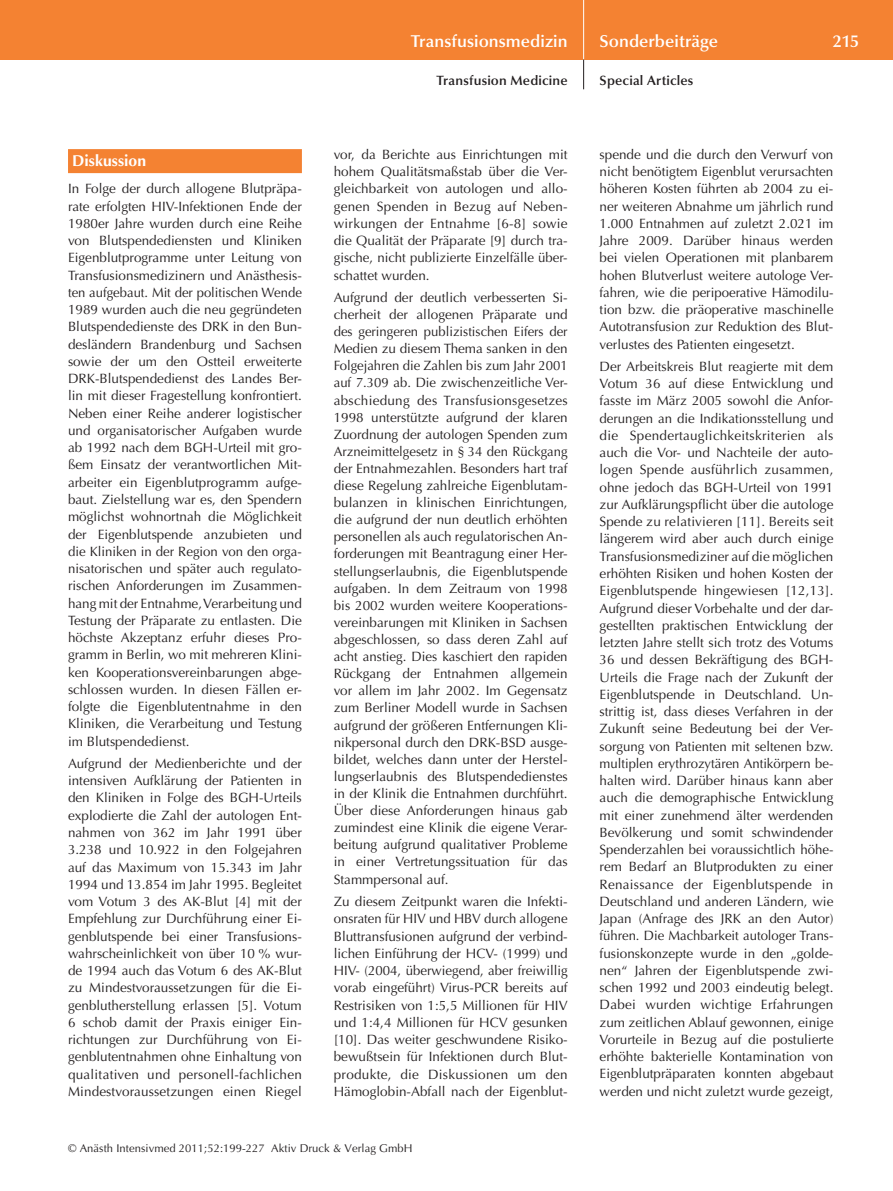
<style>
.page{position:relative;width:893px;height:1191px;background:#fff}
.page>*{position:absolute;margin:0;border:0;box-sizing:border-box;transform-origin:0 0}
.t1{font:600 17.25px "Optima";letter-spacing:.005em;color:#fff}
.t2{font:700 15.75px "Optima";color:#fff}
.t3{font:13.5px/17.2px "Optima";color:#231f20}
.t4{font:600 13.5px "Optima";letter-spacing:.015em;color:#231f20}
.t5{font:11.25px "Optima";letter-spacing:.005em;color:#231f20}
</style>
<div class="page">
<div style="left:0;top:0;width:893px;height:60px;background:#f48232"></div>
<hr style="left:583px;top:0;width:1px;height:60px;background:#fff">
<svg style="left:583px;top:60px;width:1px;height:29px"></svg>
<div style="left:68px;top:149px;width:234px;height:24px;background:#f48232"></div>
<p class="t2" style="left:72px;top:152px;width:75px">Diskussion</p>
<p class="t3" style="left:68px;top:180px;width:235px">In Folge der durch allogene Blutpräpa&shy;rate erfolgten HIV-Infektionen Ende der 1980er Jahre wurden durch eine Reihe von Blutspendediensten und Kliniken Eigenblutprogramme unter Leitung von Transfusionsmedizinern und Anästhesis&shy;ten aufgebaut. Mit der politischen Wende 1989 wurden auch die neu gegründeten Blutspendedienste des DRK in den Bun&shy;desländern Brandenburg und Sachsen sowie der um den Ostteil erweiterte DRK-Blutspendedienst des Landes Ber&shy;lin mit dieser Fragestellung konfrontiert.<br>Neben einer Reihe anderer logistischer und organisatorischer Aufgaben wurde ab 1992 nach dem BGH-Urteil mit gro-‑ ßem Einsatz der verantwortlichen Mit-‑ arbeiter ein Eigenblutprogramm aufge-‑ baut. Zielstellung war es, den Spendern möglichst wohnortnah die Möglichkeit der Eigenblutspende anzubieten und die Kliniken in der Region von den orga&shy;nisatorischen und später auch regulato-‑ rischen Anforderungen im Zusammen&shy;hang mit der Entnahme, Verarbeitung und Testung der Präparate zu entlasten. Die höchste Akzeptanz erfuhr dieses Pro&shy;gramm in Berlin, wo mit mehreren Klini-‑ ken Kooperationsvereinbarungen abge&shy;schlossen wurden. In diesen Fällen er-‑ folgte die Eigenblutentnahme in den Kliniken, die Verarbeitung und Testung im Blutspendedienst.</p>
<p class="t3" style="left:68px;top:755px;width:235px">Aufgrund der Medienberichte und der intensiven Aufklärung der Patienten in den Kliniken in Folge des BGH-Urteils explodierte die Zahl der autologen Ent-‑ nahmen von 362 im Jahr 1991 über 3.238 und 10.922 in den Folgejahren auf das Maximum von 15.343 im Jahr 1994 und 13.854 im Jahr 1995. Begleitet vom Votum 3 des AK-Blut [4] mit der Empfehlung zur Durchführung einer Ei-‑ genblutspende bei einer Transfusions&shy;wahrscheinlichkeit von über 10 % wur-‑ de 1994 auch das Votum 6 des AK-Blut zu Mindestvoraussetzungen für die Ei-‑ genblutherstellung erlassen [5]. Votum 6 schob damit der Praxis einiger Ein&shy;richtungen zur Durchführung von Ei&shy;genblutentnahmen ohne Einhaltung von qualitativen und personell-fachlichen Mindestvoraussetzungen einen Riegel</p>
<p class="t1" style="left:411px;top:31px;width:158px">Transfusionsmedizin</p>
<p class="t4" style="left:436px;top:73px;width:133px">Transfusion Medicine</p>
<p class="t3" style="left:334px;top:146px;width:235px">vor, da Berichte aus Einrichtungen mit hohem Qualitätsmaßstab über die Ver-‑ gleichbarkeit von autologen und allo&shy;genen Spenden in Bezug auf Neben&shy;wirkungen der Entnahme [6-8] sowie die Qualität der Präparate [9] durch tra-‑ gische, nicht publizierte Einzelfälle über&shy;schattet wurden.</p>
<p class="t3" style="left:334px;top:289px;width:235px">Aufgrund der deutlich verbesserten Si-‑ cherheit der allogenen Präparate und des geringeren publizistischen Eifers der Medien zu diesem Thema sanken in den Folgejahren die Zahlen bis zum Jahr 2001 auf 7.309 ab. Die zwischenzeitliche Ver&shy;abschiedung des Transfusionsgesetzes 1998 unterstützte aufgrund der klaren Zuordnung der autologen Spenden zum Arzneimittelgesetz in § 34 den Rückgang der Entnahmezahlen. Besonders hart traf diese Regelung zahlreiche Eigenblutam&shy;bulanzen in klinischen Einrichtungen, die aufgrund der nun deutlich erhöhten personellen als auch regulatorischen An&shy;forderungen mit Beantragung einer Her&shy;stellungserlaubnis, die Eigenblutspende aufgaben. In dem Zeitraum von 1998 bis 2002 wurden weitere Kooperations&shy;vereinbarungen mit Kliniken in Sachsen abgeschlossen, so dass deren Zahl auf acht anstieg. Dies kaschiert den rapiden Rückgang der Entnahmen allgemein vor allem im Jahr 2002. Im Gegensatz zum Berliner Modell wurde in Sachsen aufgrund der größeren Entfernungen Kli-‑ nikpersonal durch den DRK-BSD ausge&shy;bildet, welches dann unter der Herstel&shy;lungserlaubnis des Blutspendedienstes in der Klinik die Entnahmen durchführt.<br>Über diese Anforderungen hinaus gab zumindest eine Klinik die eigene Verar&shy;beitung aufgrund qualitativer Probleme in einer Vertretungssituation für das Stammpersonal auf.</p>
<p class="t3" style="left:334px;top:893px;width:235px">Zu diesem Zeitpunkt waren die Infekti&shy;onsraten für HIV und HBV durch allogene Bluttransfusionen aufgrund der verbind&shy;lichen Einführung der HCV- (1999) und HIV- (2004, überwiegend, aber freiwillig vorab eingeführt) Virus-PCR bereits auf Restrisiken von 1:5,5 Millionen für HIV und 1:4,4 Millionen für HCV gesunken [10]. Das weiter geschwundene Risiko-‑ bewußtsein für Infektionen durch Blut&shy;produkte, die Diskussionen um den Hämoglobin-Abfall nach der Eigenblut-</p>
<p class="t5" style="left:68px;top:1142px;width:346px">© Anästh Intensivmed 2011;52:199-227 Aktiv Druck &amp; Verlag GmbH</p>
<p class="t1" style="left:600px;top:31px;width:120px">Sonderbeiträge</p>
<p class="t1" style="left:833px;top:31px;width:28px">215</p>
<p class="t4" style="left:600px;top:73px;width:95px">Special Articles</p>
<p class="t3" style="left:600px;top:146px;width:235px">spende und die durch den Verwurf von nicht benötigtem Eigenblut verursachten höheren Kosten führten ab 2004 zu ei-‑ ner weiteren Abnahme um jährlich rund 1.000 Entnahmen auf zuletzt 2.021 im Jahre 2009. Darüber hinaus werden bei vielen Operationen mit planbarem hohen Blutverlust weitere autologe Ver&shy;fahren, wie die peripoerative Hämodilu&shy;tion bzw. die präoperative maschinelle Autotransfusion zur Reduktion des Blut-‑ verlustes des Patienten eingesetzt.</p>
<p class="t3" style="left:600px;top:358px;width:235px">Der Arbeitskreis Blut reagierte mit dem Votum 36 auf diese Entwicklung und fasste im März 2005 sowohl die Anfor&shy;derungen an die Indikationsstellung und die Spendertauglichkeitskriterien als auch die Vor- und Nachteile der auto&shy;logen Spende ausführlich zusammen, ohne jedoch das BGH-Urteil von 1991 zur Aufklärungspflicht über die autologe Spende zu relativieren [11]. Bereits seit längerem wird aber auch durch einige Transfusionsmediziner auf die möglichen erhöhten Risiken und hohen Kosten der Eigenblutspende hingewiesen [12,13].<br>Aufgrund dieser Vorbehalte und der dar&shy;gestellten praktischen Entwicklung der letzten Jahre stellt sich trotz des Votums 36 und dessen Bekräftigung des BGH-Urteils die Frage nach der Zukunft der Eigenblutspende in Deutschland. Un&shy;strittig ist, dass dieses Verfahren in der Zukunft seine Bedeutung bei der Ver&shy;sorgung von Patienten mit seltenen bzw. multiplen erythrozytären Antikörpern be-‑ halten wird. Darüber hinaus kann aber auch die demographische Entwicklung mit einer zunehmend älter werdenden Bevölkerung und somit schwindender Spenderzahlen bei voraussichtlich höhe-‑ rem Bedarf an Blutprodukten zu einer Renaissance der Eigenblutspende in Deutschland und anderen Ländern, wie Japan (Anfrage des JRK an den Autor) führen. Die Machbarkeit autologer Trans-‑ fusionskonzepte wurde in den „golde&shy;nen“ Jahren der Eigenblutspende zwi&shy;schen 1992 und 2003 eindeutig belegt.<br>Dabei wurden wichtige Erfahrungen zum zeitlichen Ablauf gewonnen, einige Vorurteile in Bezug auf die postulierte erhöhte bakterielle Kontamination von Eigenblutpräparaten konnten abgebaut werden und nicht zuletzt wurde gezeigt,</p>
</div>
